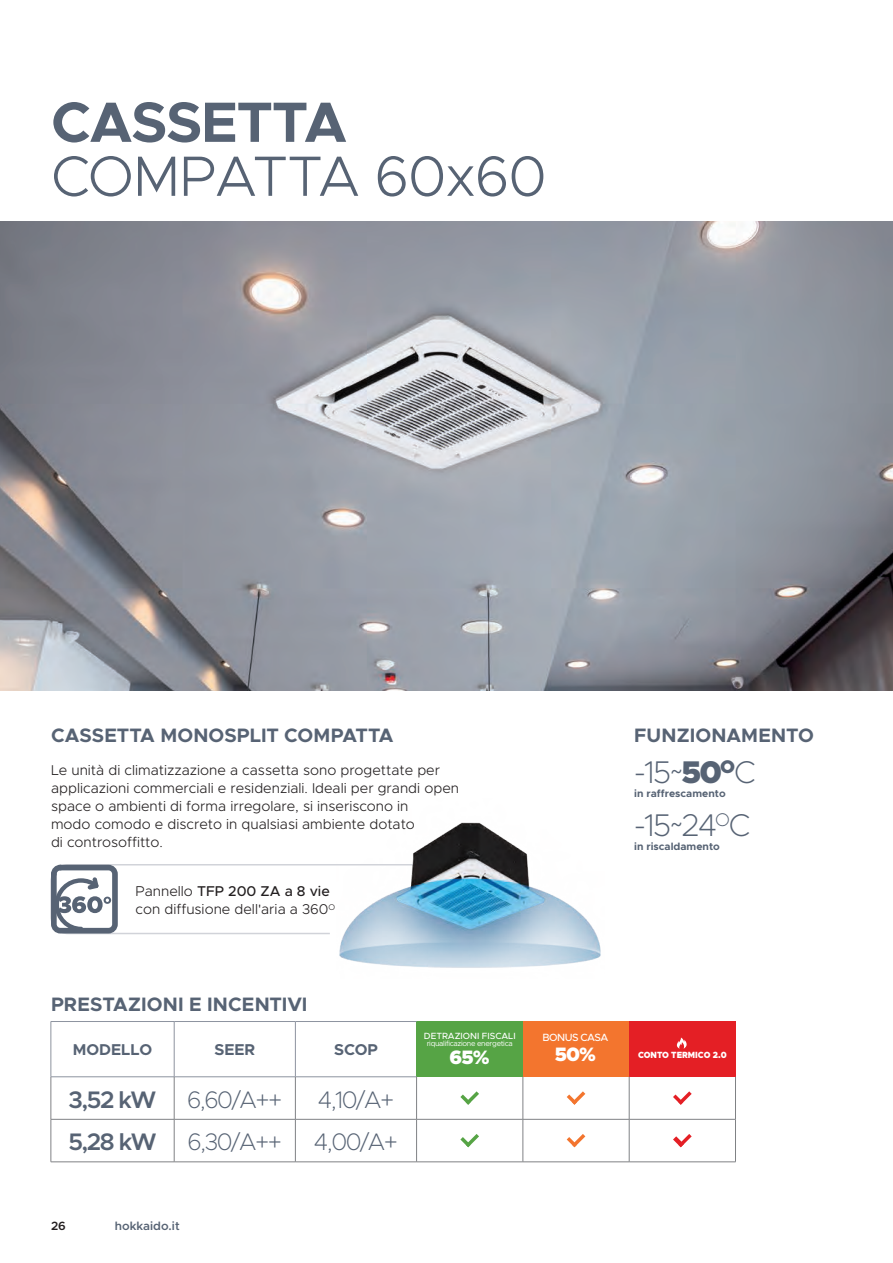
<style>
.page{position:relative;width:893px;height:1263px;background:#fff}
.page>*{position:absolute;margin:0;border:0;box-sizing:border-box;transform-origin:0 0}
.t1{font:300 57px "Metropolis";letter-spacing:-.02em;color:#576374}
.t2{font:700 57px "Metropolis";letter-spacing:-.02em;color:#576374}
.t3{font:200 31.5px "Metropolis";color:#576374}
.t4{font:200 24px "Metropolis";letter-spacing:-.06em;color:#576374}
.t5{font:600 24px "Metropolis";letter-spacing:-.06em;color:#576374}
.t6{font:700 19.5px "Metropolis";letter-spacing:.005em;color:#576374}
.t7{font:900 19.5px "Metropolis";color:#fff}
.t8{font:700 15.75px "Metropolis";color:#576374}
.t9{font:300 14.25px/18px "Metropolis";color:#231f20}
.t10{font:600 12px "Metropolis";color:#576374}
.t11{font:600 12px "Metropolis";color:#231f20}
.t12{font:700 10.5px "Metropolis";color:#576374}
.t13{font:500 10.5px "Metropolis";letter-spacing:-.05em;color:#fff}
.t14{font:500 9px "Metropolis";color:#fff}
.t15{font:900 9px "Metropolis";color:#fff;scale:.93 1}
.t16{font:7.5px "Metropolis";letter-spacing:-.04em;color:#fff}
.s1{font-weight:500}
.s2{font-weight:900}
</style>
<div class="page">
<img style="left:0;top:221px;width:893px;height:470px">
<svg style="left:50px;top:864px;width:286px;height:71px"></svg>
<img style="left:336px;top:822px;width:265px;height:146px">
<svg style="left:173px;top:1022px;width:244px;height:54px"></svg>
<div style="left:417px;top:1021px;width:106px;height:56px;background:#56a445"></div>
<div style="left:523px;top:1021px;width:106px;height:56px;background:#f3752e"></div>
<div style="left:629px;top:1021px;width:106px;height:56px;background:#e41f25"></div>
<hr style="left:51px;top:1077px;width:1px;height:42px;background:#808285">
<hr style="left:51px;top:1119px;width:1px;height:43px;background:#808285">
<hr style="left:51px;top:1021px;width:123px;height:1px;background:#8d939f">
<hr style="left:51px;top:1022px;width:1px;height:55px;background:#8d939f">
<hr style="left:174px;top:1021px;width:121px;height:1px;background:#8d939f">
<hr style="left:295px;top:1021px;width:122px;height:1px;background:#8d939f">
<hr style="left:51px;top:1076px;width:123px;height:1px;background:#8d939f">
<hr style="left:174px;top:1076px;width:121px;height:1px;background:#8d939f">
<hr style="left:295px;top:1076px;width:122px;height:1px;background:#8d939f">
<hr style="left:174px;top:1022px;width:1px;height:55px;background:#8d939f">
<hr style="left:295px;top:1022px;width:1px;height:55px;background:#8d939f">
<hr style="left:51px;top:1119px;width:123px;height:1px;background:#808285">
<hr style="left:174px;top:1119px;width:121px;height:1px;background:#808285">
<hr style="left:295px;top:1119px;width:122px;height:1px;background:#808285">
<hr style="left:417px;top:1119px;width:106px;height:1px;background:#808285">
<hr style="left:523px;top:1119px;width:106px;height:1px;background:#808285">
<hr style="left:629px;top:1119px;width:107px;height:1px;background:#808285">
<hr style="left:51px;top:1161px;width:123px;height:1px;background:#808285">
<hr style="left:174px;top:1161px;width:121px;height:1px;background:#808285">
<hr style="left:295px;top:1161px;width:122px;height:1px;background:#808285">
<hr style="left:417px;top:1161px;width:106px;height:1px;background:#808285">
<hr style="left:523px;top:1161px;width:106px;height:1px;background:#808285">
<hr style="left:629px;top:1161px;width:107px;height:1px;background:#808285">
<hr style="left:174px;top:1077px;width:1px;height:42px;background:#808285">
<hr style="left:295px;top:1077px;width:1px;height:42px;background:#808285">
<hr style="left:416px;top:1077px;width:1px;height:42px;background:#808285">
<hr style="left:523px;top:1077px;width:1px;height:42px;background:#808285">
<hr style="left:629px;top:1077px;width:1px;height:42px;background:#808285">
<hr style="left:174px;top:1119px;width:1px;height:43px;background:#808285">
<hr style="left:295px;top:1119px;width:1px;height:43px;background:#808285">
<hr style="left:416px;top:1119px;width:1px;height:43px;background:#808285">
<hr style="left:523px;top:1119px;width:1px;height:43px;background:#808285">
<hr style="left:629px;top:1119px;width:1px;height:43px;background:#808285">
<hr style="left:735px;top:1077px;width:1px;height:42px;background:#808285">
<hr style="left:735px;top:1119px;width:1px;height:43px;background:#808285">
<svg style="left:677px;top:1037px;width:10px;height:12px"></svg>
<svg style="left:460px;top:1091px;width:19px;height:14px"></svg>
<svg style="left:567px;top:1091px;width:18px;height:14px"></svg>
<svg style="left:673px;top:1091px;width:19px;height:14px"></svg>
<svg style="left:460px;top:1134px;width:19px;height:13px"></svg>
<svg style="left:567px;top:1134px;width:18px;height:13px"></svg>
<svg style="left:673px;top:1134px;width:19px;height:13px"></svg>
<h1 class="t2" style="left:51px;top:86px;width:297px">CASSETTA</h1>
<h1 class="t1" style="left:51px;top:141px;width:497px">COMPATTA 60x60</h1>
<h3 class="t6" style="left:51px;top:723px;width:344px">CASSETTA MONOSPLIT COMPATTA</h3>
<p class="t9" style="left:51px;top:761px;width:410px">Le unità di climatizzazione a cassetta sono progettate per applicazioni commerciali e residenziali. Ideali per grandi open space o ambienti di forma irregolare, si inseriscono in<br>modo comodo e discreto in qualsiasi ambiente dotato<br>di controsoffitto.</p>
<p class="t9" style="left:136px;top:882px;width:201px">Pannello <span class="s1">TFP 200 ZA a 8 vie </span>con diffusione dell'aria a 360<sup>O</sup></p>
<h3 class="t6" style="left:51px;top:992px;width:258px">PRESTAZIONI E INCENTIVI</h3>
<h3 class="t6" style="left:634px;top:723px;width:181px">FUNZIONAMENTO</h3>
<h2 class="t3" style="left:634px;top:753px;width:123px">-15~<span class="s2">50</span><sup>O</sup>C</h2>
<p class="t12" style="left:634px;top:786px;width:93px">in raffrescamento</p>
<h2 class="t3" style="left:634px;top:806px;width:118px">-15~24<sup>O</sup>C</h2>
<p class="t12" style="left:634px;top:839px;width:87px">in riscaldamento</p>
<p class="t8" style="left:73px;top:1040px;width:81px">MODELLO</p>
<p class="t8" style="left:214px;top:1040px;width:42px">SEER</p>
<p class="t8" style="left:334px;top:1040px;width:45px">SCOP</p>
<h3 class="t5" style="left:69px;top:1084px;width:89px">3,52 kW</h3>
<h3 class="t4" style="left:187px;top:1084px;width:97px">6,60/A++</h3>
<h3 class="t4" style="left:318px;top:1084px;width:78px">4,10/A+</h3>
<h3 class="t5" style="left:68px;top:1127px;width:90px">5,28 kW</h3>
<h3 class="t4" style="left:187px;top:1127px;width:96px">6,30/A++</h3>
<h3 class="t4" style="left:314px;top:1127px;width:86px">4,00/A+</h3>
<p class="t11" style="left:51px;top:1218px;width:16px">26</p>
<p class="t10" style="left:115px;top:1218px;width:66px">hokkaido.it</p>
<p class="t14" style="left:424px;top:1030px;width:93px">DETRAZIONI FISCALI</p>
<p class="t16" style="left:427px;top:1039px;width:88px">riqualificazione energetica</p>
<h3 class="t7" style="left:450px;top:1044px;width:41px">65%</h3>
<p class="t15" style="left:638px;top:1049px;width:97px">CONTO TERMICO 2.0</p>
<p class="t13" style="left:542px;top:1031px;width:68px">BONUS CASA</p>
<h3 class="t7" style="left:555px;top:1042px;width:43px">50%</h3>
</div>
